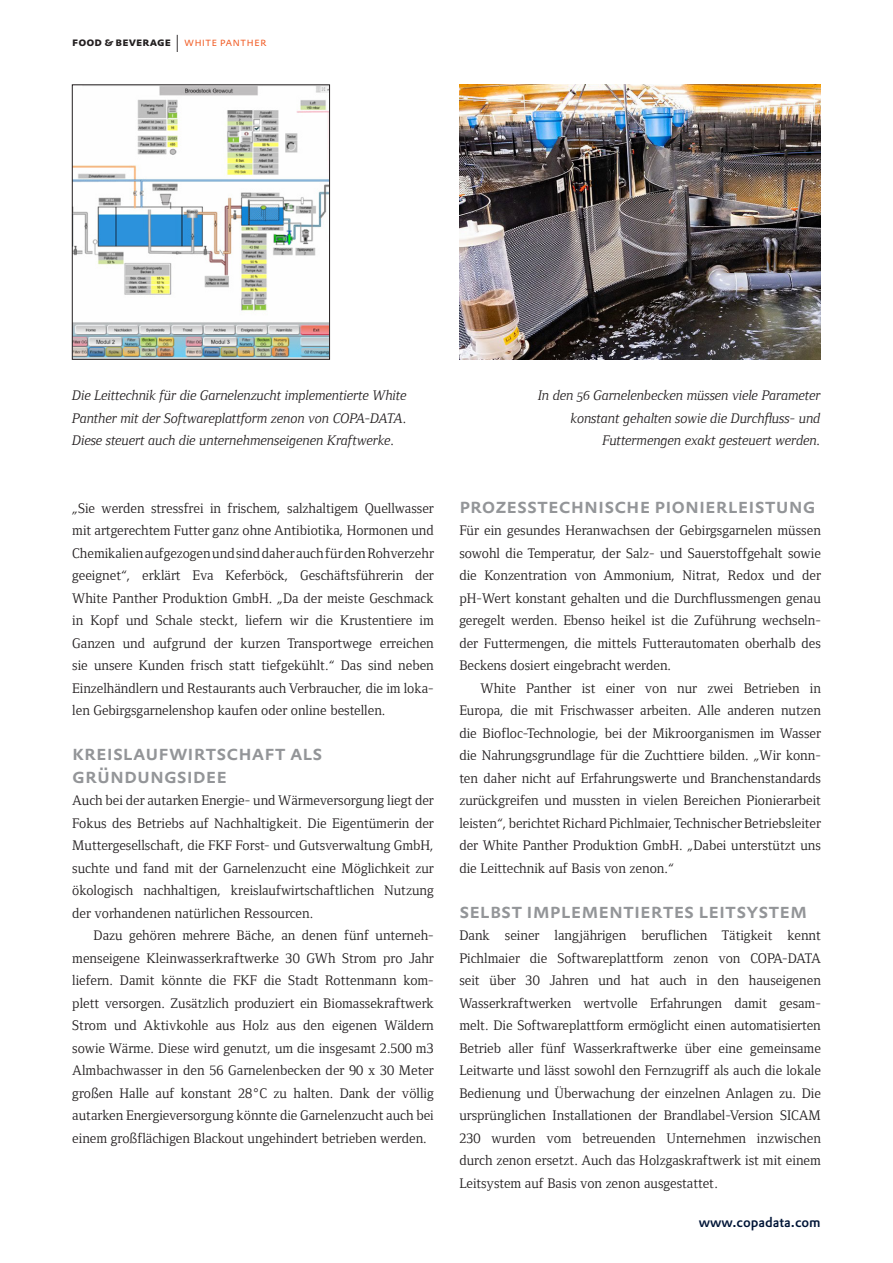
<style>
.page{position:relative;width:893px;height:1263px;background:#fff}
.page>*{position:absolute;margin:0;border:0;box-sizing:border-box;transform-origin:0 0}
.headlines_in_copy_left_align{font:500 21px/22.5px "DTL Prokyon TOT Caps";color:#939598}
.copy_no_indent_GERMAN{font:14.25px/22.5px "Foundry Form Serif";color:#231f20;text-align:justify}
.copy_indent_GERMAN{font:14.25px/22.5px "Foundry Form Serif";color:#231f20;text-align:justify}
.Caption_left{font:14.25px/22.5px "Foundry Form Serif Italic OSF";color:#231f20;text-align:justify}
.Caption_align_right{font:14.25px/22.5px "Foundry Form Serif Italic OSF";color:#231f20;text-align:right}
.t1{font:500 13.5px "DTL Prokyon TOT";color:#001537}
.t2{font:700 12px "DTL Prokyon TOT Caps";letter-spacing:.005em;color:#231f20}
.s1{font-weight:300;font-size:24px}
.s2{font-weight:300;color:#f15921}
</style>
<div class="page">
<img style="left:74px;top:87px;width:254px;height:270px">
<div style="left:72px;top:85px;width:258px;height:274px;border:1px solid #231f20"></div>
<img style="left:459px;top:85px;width:362px;height:274px">
<p class="t2" style="left:72px;top:34px;width:196px">food &amp; beverage <span class="s1">I</span> <span class="s2">white panther</span></p>
<p class="Caption_left" style="left:72px;top:384px;width:336px">Die Leittechnik für die Garnelenzucht implementierte White Panther mit der Softwareplattform zenon von COPA-DATA.<br>Diese steuert auch die unternehmenseigenen Kraftwerke.</p>
<p class="copy_no_indent_GERMAN" style="left:72px;top:497px;width:363px">„Sie werden stressfrei in frischem, salzhaltigem Quellwasser mit artgerechtem Futter ganz ohne Antibiotika, Hormonen und Chemikalien aufgezogen und sind daher auch für den Rohverzehr geeignet“, erklärt Eva Keferböck, Geschäftsführerin der White Panther Produktion GmbH. „Da der meiste Geschmack in Kopf und Schale steckt, liefern wir die Krustentiere im Ganzen und aufgrund der kurzen Transportwege erreichen sie unsere Kunden frisch statt tiefgekühlt.“ Das sind neben Einzelhändlern und Restaurants auch Verbraucher, die im loka&shy;len Gebirgsgarnelenshop kaufen oder online bestellen.</p>
<p class="headlines_in_copy_left_align" style="left:72px;top:741px;width:252px">Kreislaufwirtschaft als<br>Gründungsidee</p>
<p class="copy_no_indent_GERMAN" style="left:72px;top:789px;width:363px">Auch bei der autarken Energie- und Wärmeversorgung liegt der Fokus des Betriebs auf Nachhaltigkeit. Die Eigentümerin der Muttergesellschaft, die FKF Forst- und Gutsverwaltung GmbH, suchte und fand mit der Garnelenzucht eine Möglichkeit zur ökologisch nachhaltigen, kreislaufwirtschaftlichen Nutzung der vorhandenen natürlichen Ressourcen.</p>
<p class="copy_indent_GERMAN" style="left:72px;top:924px;width:363px;text-indent:21px">Dazu gehören mehrere Bäche, an denen fünf unterneh&shy;menseigene Kleinwasserkraftwerke 30 GWh Strom pro Jahr liefern. Damit könnte die FKF die Stadt Rottenmann kom&shy;plett versorgen. Zusätzlich produziert ein Biomassekraftwerk Strom und Aktivkohle aus Holz aus den eigenen Wäldern sowie Wärme. Diese wird genutzt, um die insgesamt 2.500 m3<br>Almbachwasser in den 56 Garnelenbecken der 90 x 30 Meter großen Halle auf konstant 28°C zu halten. Dank der völlig autarken Energieversorgung könnte die Garnelenzucht auch bei einem großflächigen Blackout ungehindert betrieben werden.</p>
<p class="Caption_align_right" style="left:538px;top:384px;width:284px">In den 56 Garnelenbecken müssen viele Parameter konstant gehalten sowie die Durchfluss- und</p>
<p class="Caption_align_right" style="left:602px;top:429px;width:220px">Futtermengen exakt gesteuert werden.</p>
<p class="headlines_in_copy_left_align" style="left:459px;top:494px;width:358px">Prozesstechnische Pionierleistung</p>
<p class="copy_no_indent_GERMAN" style="left:459px;top:519px;width:363px">Für ein gesundes Heranwachsen der Gebirgsgarnelen müssen sowohl die Temperatur, der Salz- und Sauerstoffgehalt sowie die Konzentration von Ammonium, Nitrat, Redox und der pH-Wert konstant gehalten und die Durchflussmengen genau geregelt werden. Ebenso heikel ist die Zuführung wechseln&shy;der Futtermengen, die mittels Futterautomaten oberhalb des Beckens dosiert eingebracht werden.</p>
<p class="copy_indent_GERMAN" style="left:459px;top:677px;width:363px;text-indent:21px">White Panther ist einer von nur zwei Betrieben in Europa, die mit Frischwasser arbeiten. Alle anderen nutzen die Biofloc-Technologie, bei der Mikroorganismen im Wasser die Nahrungsgrundlage für die Zuchttiere bilden. „Wir konn&shy;ten daher nicht auf Erfahrungswerte und Branchenstandards zurückgreifen und mussten in vielen Bereichen Pionierarbeit leisten“, berichtet Richard Pichlmaier, Technischer Betriebsleiter der White Panther Produktion GmbH. „Dabei unterstützt uns die Leittechnik auf Basis von zenon.“</p>
<p class="headlines_in_copy_left_align" style="left:459px;top:899px;width:350px">Selbst implementiertes Leitsystem</p>
<p class="copy_no_indent_GERMAN" style="left:459px;top:924px;width:363px">Dank seiner langjährigen beruflichen Tätigkeit kennt Pichlmaier die Softwareplattform zenon von COPA-DATA seit über 30 Jahren und hat auch in den hauseigenen Wasserkraftwerken wertvolle Erfahrungen damit gesam&shy;melt. Die Softwareplattform ermöglicht einen automatisierten Betrieb aller fünf Wasserkraftwerke über eine gemeinsame Leitwarte und lässt sowohl den Fernzugriff als auch die lokale Bedienung und Überwachung der einzelnen Anlagen zu. Die ursprünglichen Installationen der Brandlabel-Version SICAM 230 wurden vom betreuenden Unternehmen inzwischen durch zenon ersetzt. Auch das Holzgaskraftwerk ist mit einem Leitsystem auf Basis von zenon ausgestattet.</p>
<p class="t1" style="left:699px;top:1213px;width:124px">www.copadata.com</p>
</div>
